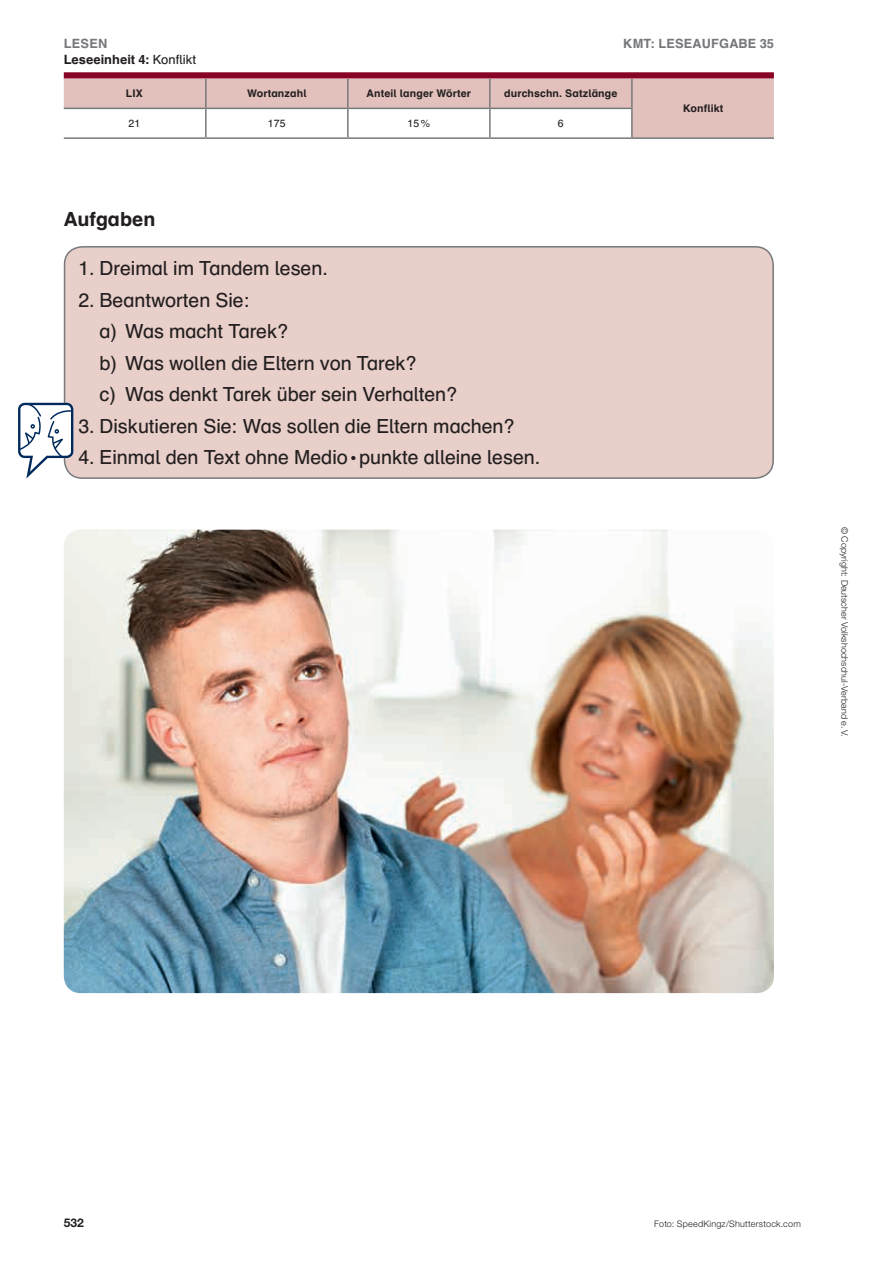
<style>
.page{position:relative;width:893px;height:1263px;background:#fff}
.page>*{position:absolute;margin:0;border:0;box-sizing:border-box;transform-origin:0 0}
.t1{font:19.5px/31.5px "Schulbuch Nord Pro";color:#231f20}
.t2{font:700 19.5px "Schulbuch Nord Pro";color:#231f20}
.t3{font:700 12.75px "Schulbuch Nord Pro";letter-spacing:.01em;color:#76787b}
.t4{font:700 12.75px "Schulbuch Nord Pro";color:#231f20}
.t5{font:700 12px "Helvetica Neue LT Pro";color:#231f20}
.t6{font:700 10.5px "Schulbuch Nord Pro";letter-spacing:.01em;color:#231f20}
.t7{font:10.5px "Schulbuch Nord Pro";letter-spacing:.01em;color:#231f20}
.t8{font:300 9px "Helvetica Neue LT Pro";letter-spacing:.005em;color:#231f20}
.t9{font:300 9px "Helvetica Neue LT Pro";letter-spacing:.025em;color:#231f20}
.s1{font-weight:400}
</style>
<div class="page">
<div style="left:64px;top:72px;width:710px;height:7px;background:#880425"></div>
<svg style="left:64px;top:79px;width:710px;height:58px"></svg>
<hr style="left:205px;top:79px;width:2px;height:29px;background:#76787b">
<hr style="left:347px;top:79px;width:2px;height:29px;background:#76787b">
<hr style="left:489px;top:79px;width:2px;height:29px;background:#76787b">
<hr style="left:631px;top:79px;width:2px;height:29px;background:#76787b">
<hr style="left:64px;top:108px;width:142px;height:1px;background:#76787b">
<hr style="left:206px;top:108px;width:142px;height:1px;background:#76787b">
<hr style="left:205px;top:109px;width:2px;height:28px;background:#76787b">
<hr style="left:348px;top:108px;width:142px;height:1px;background:#76787b">
<hr style="left:347px;top:109px;width:2px;height:28px;background:#76787b">
<hr style="left:490px;top:108px;width:143px;height:1px;background:#76787b">
<hr style="left:489px;top:109px;width:2px;height:28px;background:#76787b">
<hr style="left:631px;top:109px;width:2px;height:28px;background:#76787b">
<hr style="left:64px;top:137px;width:142px;height:2px;background:#76787b">
<hr style="left:206px;top:137px;width:142px;height:2px;background:#76787b">
<hr style="left:348px;top:137px;width:142px;height:2px;background:#76787b">
<hr style="left:490px;top:137px;width:142px;height:2px;background:#76787b">
<hr style="left:632px;top:137px;width:142px;height:2px;background:#76787b">
<img style="left:64px;top:530px;width:710px;height:463px">
<div style="left:65px;top:247px;width:708px;height:231px;background:#e9cfc9;border-radius:18px"></div>
<div style="left:64px;top:246px;width:710px;height:233px;border:1px solid #76787b;border-radius:18px"></div>
<svg style="left:18px;top:402px;width:55px;height:76px"></svg>
<p class="t3" style="left:64px;top:34px;width:45px">LESEN</p>
<p class="t3" style="left:623px;top:34px;width:152px">KMT: LESEAUFGABE 35</p>
<p class="t4" style="left:64px;top:50px;width:134px">Leseeinheit 4: <span class="s1">Konflikt</span></p>
<p class="t6" style="left:126px;top:86px;width:18px">LIX</p>
<p class="t6" style="left:247px;top:86px;width:61px">Wortanzahl</p>
<p class="t6" style="left:367px;top:86px;width:106px">Anteil langer Wörter</p>
<p class="t6" style="left:504px;top:86px;width:115px">durchschn. Satzlänge</p>
<p class="t6" style="left:683px;top:101px;width:42px">Konflikt</p>
<p class="t7" style="left:129px;top:116px;width:13px">21</p>
<p class="t7" style="left:268px;top:116px;width:19px">175</p>
<p class="t7" style="left:407px;top:116px;width:24px">15%</p>
<p class="t7" style="left:558px;top:116px;width:7px">6</p>
<p class="t2" style="left:64px;top:205px;width:93px">Aufgaben</p>
<p class="t1" style="left:78px;top:252px;width:251px">1. Dreimal im Tandem lesen.</p>
<p class="t1" style="left:100px;top:284px;width:360px;text-indent:-21px">2. Beantworten Sie:<br>a) Was macht Tarek?<br>b) Was wollen die Eltern von Tarek?<br>c) Was denkt Tarek über sein Verhalten?</p>
<p class="t1" style="left:78px;top:410px;width:439px">3. Diskutieren Sie: Was sollen die Eltern machen?</p>
<p class="t1" style="left:78px;top:441px;width:463px">4. Einmal den Text ohne Medio∙punkte alleine lesen.</p>
<p class="t8" style="left:850px;top:527px;width:211px;rotate:90deg">© Copyright: Deutscher Volkshochschul-Verband e.V.</p>
<p class="t5" style="left:64px;top:1215px;width:22px">532</p>
<p class="t9" style="left:654px;top:1218px;width:148px">Foto: SpeedKingz/Shutterstock.com</p>
</div>
